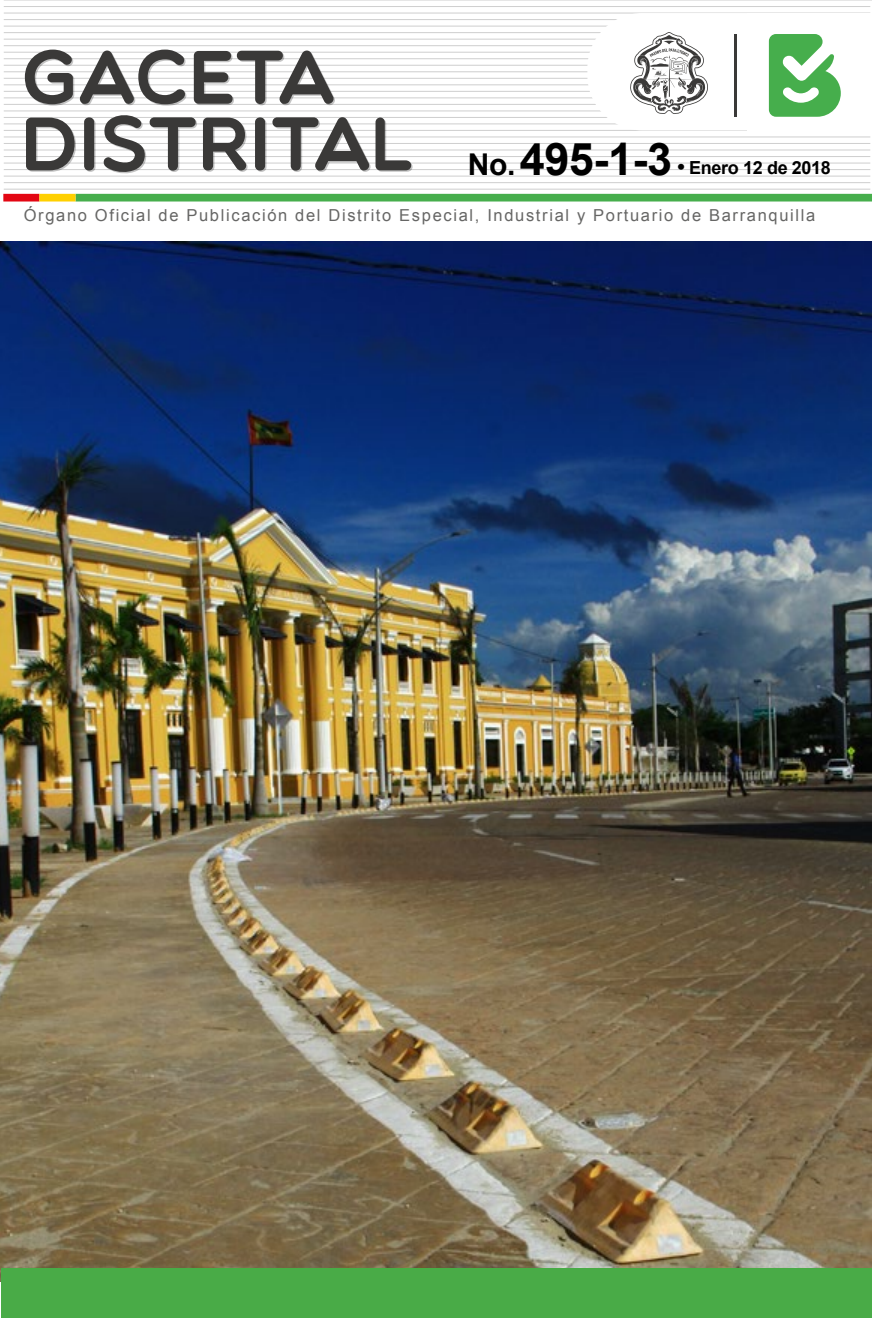
<style>
.page{position:relative;width:872px;height:1319px;background:#fff}
.page>*{position:absolute;margin:0;border:0;box-sizing:border-box;transform-origin:0 0}
.t1{font:76.2px/66.6px "Multicolore";color:#3a3938}
.t2{font:700 18px "Arial";letter-spacing:-.02em;color:#000}
.t3{font:16.5px "Arial";letter-spacing:.1em;color:#666665}
.s1{font-size:30px}
.s2{font-size:45px}
.s3{font-size:21px}
</style>
<div class="page">
<hr style="left:4px;top:0;width:868px;height:1px;background:#d0d0d0">
<hr style="left:4px;top:6px;width:866px;height:1px;background:#d0d0d0">
<hr style="left:4px;top:13px;width:866px;height:1px;background:#d0d0d0">
<hr style="left:4px;top:58px;width:866px;height:1px;background:#d0d0d0">
<hr style="left:4px;top:65px;width:866px;height:1px;background:#d0d0d0">
<hr style="left:4px;top:71px;width:866px;height:1px;background:#d0d0d0">
<hr style="left:4px;top:78px;width:866px;height:1px;background:#d0d0d0">
<hr style="left:4px;top:84px;width:866px;height:1px;background:#d0d0d0">
<hr style="left:4px;top:91px;width:866px;height:1px;background:#d0d0d0">
<hr style="left:4px;top:97px;width:866px;height:1px;background:#d0d0d0">
<hr style="left:4px;top:104px;width:866px;height:1px;background:#d0d0d0">
<hr style="left:4px;top:110px;width:866px;height:1px;background:#d0d0d0">
<hr style="left:4px;top:117px;width:868px;height:1px;background:#d0d0d0">
<hr style="left:4px;top:19px;width:866px;height:1px;background:#d0d0d0">
<hr style="left:4px;top:26px;width:866px;height:1px;background:#d0d0d0">
<hr style="left:4px;top:32px;width:866px;height:1px;background:#d0d0d0">
<hr style="left:4px;top:39px;width:866px;height:1px;background:#d0d0d0">
<hr style="left:4px;top:45px;width:866px;height:1px;background:#d0d0d0">
<hr style="left:4px;top:52px;width:866px;height:1px;background:#d0d0d0">
<hr style="left:4px;top:123px;width:866px;height:1px;background:#d0d0d0">
<hr style="left:4px;top:130px;width:866px;height:1px;background:#d0d0d0">
<hr style="left:4px;top:175px;width:866px;height:2px;background:#d0d0d0">
<hr style="left:4px;top:182px;width:866px;height:1px;background:#d0d0d0">
<hr style="left:4px;top:189px;width:866px;height:1px;background:#d0d0d0">
<hr style="left:4px;top:136px;width:866px;height:1px;background:#d0d0d0">
<hr style="left:4px;top:143px;width:866px;height:1px;background:#d0d0d0">
<hr style="left:4px;top:149px;width:866px;height:1px;background:#d0d0d0">
<hr style="left:4px;top:156px;width:866px;height:1px;background:#d0d0d0">
<hr style="left:4px;top:162px;width:866px;height:1px;background:#d0d0d0">
<hr style="left:4px;top:169px;width:866px;height:1px;background:#d0d0d0">
<div style="left:76px;top:194px;width:796px;height:7px;background:#46ae4c"></div>
<div style="left:3px;top:194px;width:36px;height:7px;background:#e30613"></div>
<div style="left:39px;top:194px;width:37px;height:7px;background:#ffd000"></div>
<div style="left:587px;top:13px;width:285px;height:117px;background:#fff;border-radius:55px"></div>
<div style="left:747px;top:13px;width:125px;height:117px;background:#fff"></div>
<svg style="left:769px;top:34px;width:71px;height:83px"></svg>
<svg style="left:630px;top:32px;width:78px;height:82px"></svg>
<hr style="left:734px;top:34px;width:2px;height:83px;background:#3a3938">
<img style="left:0;top:241px;width:872px;height:1040px">
<div style="left:1px;top:1268px;width:870px;height:49px;background:#49ab47"></div>
<h1 class="t1" style="left:21px;top:41px;width:394px">GACETA<br>DISTRITAL</h1>
<p class="t3" style="left:24px;top:205px;width:793px">Órgano Oficial de Publicación del Distrito Especial, Industrial y Portuario de Barranquilla</p>
<p class="t2" style="left:468px;top:155px;width:364px"><span class="s1">No.</span><span class="s2">495-1-3</span> <span class="s3">•</span> Enero 12 de 2018</p>
</div>
